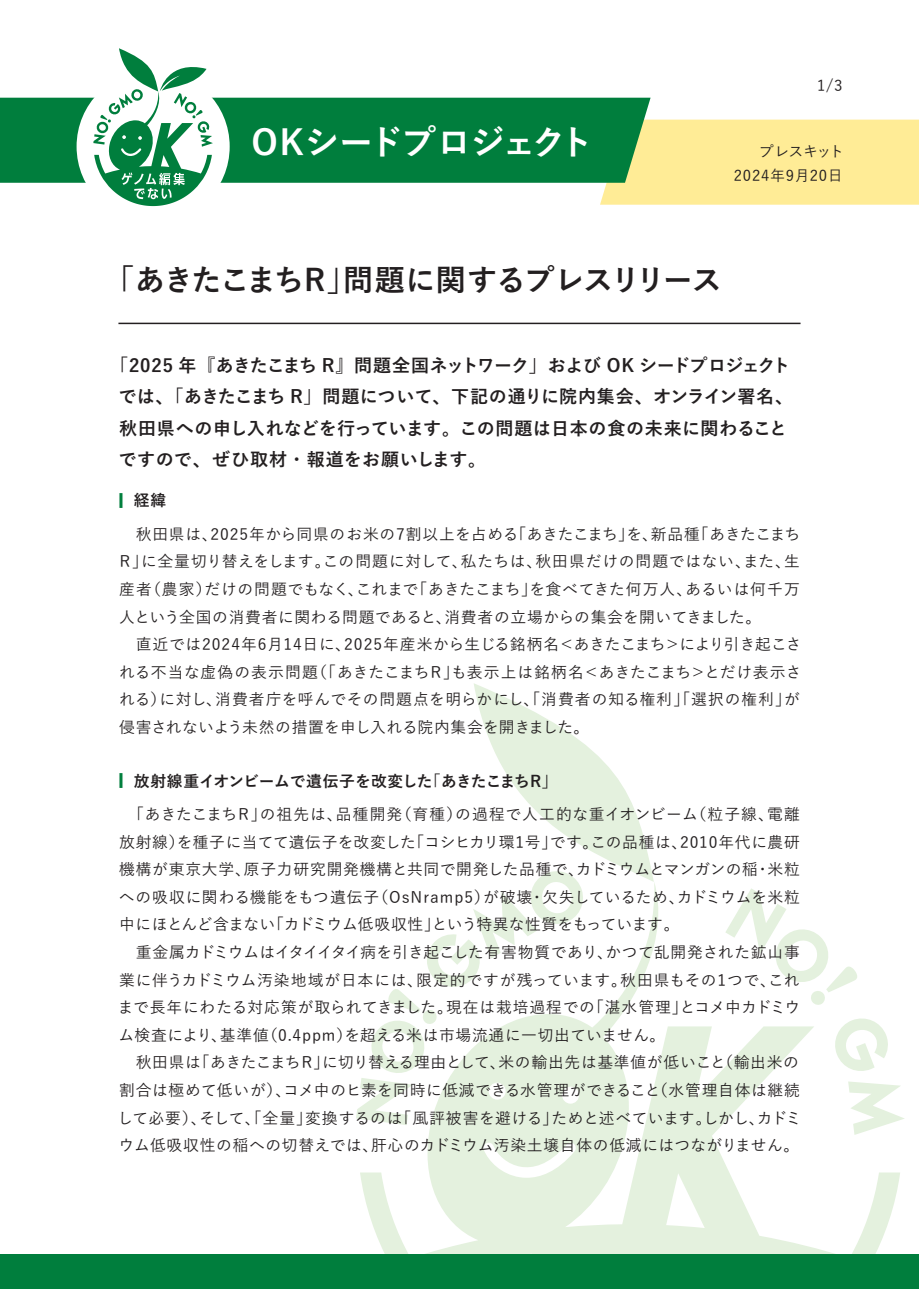
<style>
.page{position:relative;width:919px;height:1289px;background:#fff}
.page>*{position:absolute;margin:0;border:0;box-sizing:border-box;transform-origin:0 0}
.t1{font:700 34.5px "Yu Go";letter-spacing:-.05em;color:#fff}
.t2{font:700 30px "Yu Go";letter-spacing:-.045em;color:#231f20}
.t3{font:700 18px/31.5px "Yu Go";letter-spacing:.005em;color:#231f20}
.t4{font:500 15.75px/27.6px "Yu Go";letter-spacing:.035em;color:#231f20}
.t5{font:500 15.75px/33.6px "Yu Go";letter-spacing:.055em;color:#231f20}
.t6{font:500 15px/24px "Yu Go";letter-spacing:.03em;color:#231f20;text-align:right}
.s1{font-weight:700;font-size:19.65px;color:#007e3d}
.s2{font-weight:700}
</style>
<div class="page">
<svg style="left:360px;top:881px;width:540px;height:373px"></svg>
<svg style="left:848px;top:1081px;width:56px;height:53px"></svg>
<svg style="left:831px;top:1015px;width:58px;height:59px"></svg>
<svg style="left:725px;top:888px;width:132px;height:117px"></svg>
<svg style="left:356px;top:683px;width:297px;height:442px"></svg>
<div style="left:0;top:1254px;width:918px;height:34px;background:#007e3d"></div>
<hr style="left:118px;top:322px;width:682px;height:2px;background:#231f20">
<div style="left:600px;top:120px;width:318px;height:85px;background:#ffec96"></div>
<div style="left:0;top:98px;width:650px;height:85px;background:#007e3d"></div>
<div style="left:77px;top:70px;width:153px;height:153px;background:#fff;border-radius:50%"></div>
<svg style="left:93px;top:48px;width:120px;height:158px"></svg>
<h1 class="t1" style="left:251px;top:122px;width:344px">OKシードプロジェクト</h1>
<p class="t6" style="left:817px;top:71px;width:27px">1/3</p>
<p class="t6" style="left:733px;top:138px;width:112px">プレスキット<br>2024年9月20日</p>
<h2 class="t2" style="left:104px;top:263px;width:619px">「あきたこまちR」問題に関するプレスリリース</h2>
<p class="t3" style="left:118px;top:350px;width:676px;text-indent:-8px">「2025 年『あきたこまち R』問題全国ネットワーク」および OK シードプロジェクトでは、「あきたこまち R」問題について、下記の通りに院内集会、オンライン署名、秋田県への申し入れなどを行っています。この問題は日本の食の未来に関わることですので、ぜひ取材・報道をお願いします。</p>
<p class="t4" style="left:119px;top:481px;width:682px;line-height:33.6px"><span class="s1">■</span> <span class="s2">経緯<br></span>　秋田県は、2025年から同県のお米の7割以上を占める「あきたこまち」を、新品種「あきたこまち</p>
<p class="t4" style="left:117px;top:546px;width:685px">Ｒ」に全量切り替えをします。この問題に対して、私たちは、秋田県だけの問題ではない、また、生産者（農家）だけの問題でもなく、これまで「あきたこまち」を食べてきた何万人、あるいは何千万人という全国の消費者に関わる問題であると、消費者の立場からの集会を開いてきました。<br>　直近では2024年6月14日に、2025年産米から生じる銘柄名＜あきたこまち＞により引き起こされる不当な虚偽の表示問題（「あきたこまちＲ」も表示上は銘柄名＜あきたこまち＞とだけ表示される）に対し、消費者庁を呼んでその問題点を明らかにし、「消費者の知る権利」「選択の権利」が侵害されないよう未然の措置を申し入れる院内集会を開きました。</p>
<p class="t5" style="left:119px;top:762px;width:682px"><span class="s1">■</span> <span class="s2">放射線重イオンビームで遺伝子を改変した「あきたこまちR」<br></span>　「あきたこまちＲ」の祖先は、品種開発（育種）の過程で人工的な重イオンビーム（粒子線、電離</p>
<p class="t4" style="left:118px;top:826px;width:685px">放射線）を種子に当てて遺伝子を改変した「コシヒカリ環1号」です。この品種は、2010年代に農研機構が東京大学、原子力研究開発機構と共同で開発した品種で、カドミウムとマンガンの稲・米粒への吸収に関わる機能をもつ遺伝子（OsNramp5）が破壊・欠失しているため、カドミウムを米粒中にほとんど含まない「カドミウム低吸収性」という特異な性質をもっています。<br>　重金属カドミウムはイタイイタイ病を引き起こした有害物質であり、かつて乱開発された鉱山事業に伴うカドミウム汚染地域が日本には、限定的ですが残っています。秋田県もその1つで、これまで長年にわたる対応策が取られてきました。現在は栽培過程での「湛水管理」とコメ中カドミウム検査により、基準値（0.4ppm）を超える米は市場流通に一切出ていません。<br>　秋田県は「あきたこまちＲ」に切り替える理由として、米の輸出先は基準値が低いこと（輸出米の割合は極めて低いが）、コメ中のヒ素を同時に低減できる水管理ができること（水管理自体は継続して必要）、そして、「全量」変換するのは「風評被害を避ける」ためと述べています。しかし、カドミウム低吸収性の稲への切替えでは、肝心のカドミウム汚染土壌自体の低減にはつながりません。</p>
</div>
